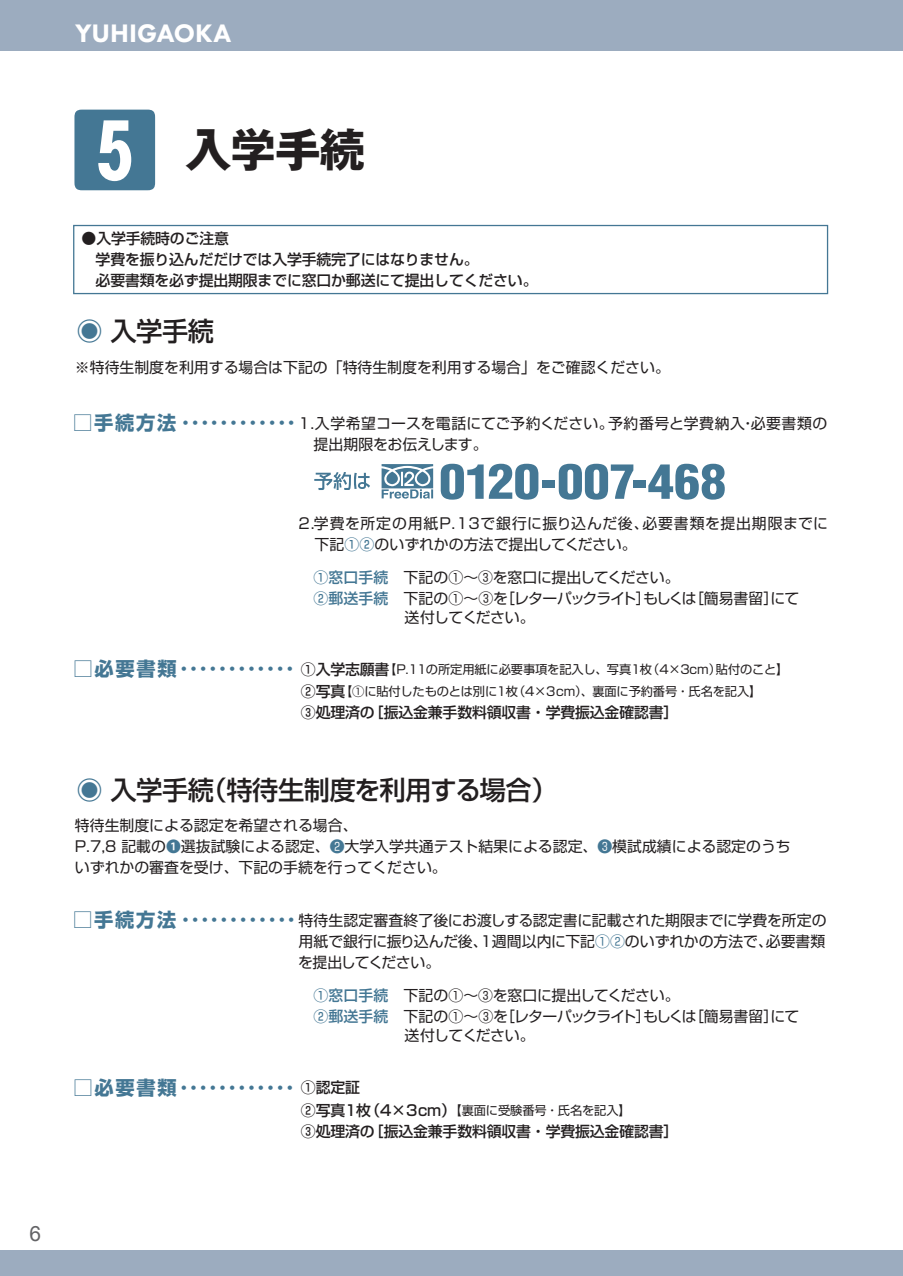
<style>
.page{position:relative;width:903px;height:1276px;background:#fff}
.page>*{position:absolute;margin:0;border:0;box-sizing:border-box;transform-origin:0 0}
.t1{font:45.5px "Gothic MB101 Pro Bold 90 pv RKSJ H";color:#231f20}
.t2{font:26.25px "Shin Go Pro Medium 90 pv RKSJ H";letter-spacing:-.02em;color:#231f20}
.t3{font:800 26.25px "Futura PT";color:#fff}
.t4{font:21px "Arial";color:#636366}
.t5{font:19.25px "Shin Go Pro Bold 90 pv RKSJ H";letter-spacing:.09em;color:#447794}
.t6{font:14.88px/21px "Shin Go Pro Regular 90 pv RKSJ H";color:#231f20}
.t7{font:14.88px/21px "Shin Go Pro Medium 90 pv RKSJ H";letter-spacing:-.01em;color:#231f20}
.t8{font:14.88px/21px "Shin Go Pro Regular 90 pv RKSJ H";letter-spacing:-.025em;color:#231f20}
.t9{font:14.88px/21px "Shin Go Pro Regular 90 pv RKSJ H";letter-spacing:.03em;color:#231f20}
.t10{font:14.88px "Shin Go Pro Regular 90 pv RKSJ H";letter-spacing:-.035em;color:#231f20}
.t11{font:12.25px/22.8px "Shin Go Pro Regular 90 pv RKSJ H";letter-spacing:-.01em;color:#231f20}
.s1{font-size:84px;color:#447794}
.s2{color:#447794}
.s3{font-family:"Shin Go Pro Medium 90 pv RKSJ H";color:#447794}
.s4{font-family:"Shin Go Pro Bold 90 pv RKSJ H";font-size:19.25px;color:#447794}
.s5{font-family:"Shin Go Pro Medium 90 pv RKSJ H";font-size:14.88px}
.s6{font-family:"Koz Go Pr 6 N Regular 90 pv RKSJ H";color:#447794}
.s7{font-family:"Shin Go Pro Medium 90 pv RKSJ H";font-size:14.88px;color:#231f20}
</style>
<div class="page">
<div style="left:0;top:0;width:903px;height:50px;background:#9cacbf"></div>
<div style="left:0;top:1251px;width:903px;height:25px;background:#9cacbf"></div>
<div style="left:73px;top:225px;width:755px;height:69px;border:1px solid #447794"></div>
<svg style="left:382px;top:464px;width:51px;height:35px"></svg>
<svg style="left:441px;top:464px;width:98px;height:36px"></svg>
<div style="left:542px;top:481px;width:13px;height:7px;background:#447794"></div>
<svg style="left:559px;top:464px;width:74px;height:36px"></svg>
<div style="left:633px;top:481px;width:13px;height:7px;background:#447794"></div>
<svg style="left:648px;top:464px;width:77px;height:36px"></svg>
<svg style="left:314px;top:472px;width:56px;height:18px"></svg>
<h2 class="t3" style="left:75px;top:25px;width:158px">YUHIGAOKA</h2>
<h1 class="t1" style="left:73px;top:132px;width:294px"><span class="s1">5</span> 入学手続</h1>
<p class="t7" style="left:96px;top:230px;width:443px;text-indent:-14px">●入学手続時のご注意<br>学費を振り込んだだけでは入学手続完了にはなりません。<br>必要書類を必ず提出期限までに窓口か郵送にて提出してください。</p>
<h2 class="t2" style="left:77px;top:322px;width:139px"><span class="s2">◉</span> 入学手続</h2>
<p class="t6" style="left:75px;top:359px;width:596px">※特待生制度を利用する場合は下記の「特待生制度を利用する場合」をご確認ください。</p>
<p class="t5" style="left:73px;top:416px;width:225px">□手続方法････････････</p>
<p class="t6" style="left:313px;top:415px;width:516px;text-indent:-15px">1.入学希望コースを電話にてご予約ください。予約番号と学費納入・必要書類の提出期限をお伝えします。</p>
<p class="t9" style="left:314px;top:515px;width:515px;text-indent:-16px">2.学費を所定の用紙P.13で銀行に振り込んだ後、必要書類を提出期限までに下記<span class="s3">①②</span>のいずれかの方法で提出してください。</p>
<p class="t8" style="left:313px;top:569px;width:487px"><span class="s3">①窓口手続</span> 下記の①～③を窓口に提出してください。<br><span class="s3">②郵送手続</span> 下記の①～③を［レターパックライト］もしくは［簡易書留］にて</p>
<p class="t10" style="left:405px;top:612px;width:132px">送付してください。</p>
<p class="t11" style="left:301px;top:659px;width:489px;text-indent:-228px"><span class="s4">□必要書類････････････</span> <span class="s5">①入学志願書</span>【P.11の所定用紙に必要事項を記入し、写真1枚（4×3cm）貼付のこと】<br><span class="s5">②写真</span>【①に貼付したものとは別に1枚（4×3cm）、裏面に予約番号・氏名を記入】</p>
<p class="t7" style="left:301px;top:704px;width:379px">③処理済の［振込金兼手数料領収書・学費振込金確認書］</p>
<h2 class="t2" style="left:77px;top:780px;width:483px"><span class="s2">◉</span> 入学手続（特待生制度を利用する場合）</h2>
<p class="t6" style="left:75px;top:817px;width:717px">特待生制度による認定を希望される場合、<br>P.7,8 記載の<span class="s6">❶</span>選抜試験による認定、<span class="s2">❷</span>大学入学共通テスト結果による認定、<span class="s2">❸</span>模試成績による認定のうちいずれかの審査を受け、下記の手続を行ってください。</p>
<p class="t5" style="left:73px;top:912px;width:225px">□手続方法････････････</p>
<p class="t6" style="left:298px;top:912px;width:530px;text-align:justify">特待生認定審査終了後にお渡しする認定書に記載された期限までに学費を所定の用紙で銀行に振り込んだ後、1週間以内に下記<span class="s2">①②</span>のいずれかの方法で、必要書類を提出してください。</p>
<p class="t8" style="left:313px;top:987px;width:487px"><span class="s3">①窓口手続</span> 下記の①～③を窓口に提出してください。<br><span class="s3">②郵送手続</span> 下記の①～③を［レターパックライト］もしくは［簡易書留］にて</p>
<p class="t10" style="left:405px;top:1030px;width:132px">送付してください。</p>
<p class="t5" style="left:73px;top:1080px;width:288px">□必要書類････････････ <span class="s7">①認定証</span></p>
<p class="t11" style="left:301px;top:1100px;width:331px"><span class="s5">②写真1枚（4×3cm）</span>【裏面に受験番号・氏名を記入】</p>
<p class="t7" style="left:301px;top:1123px;width:379px">③処理済の［振込金兼手数料領収書・学費振込金確認書］</p>
<h3 class="t4" style="left:29px;top:1222px;width:13px">6</h3>
</div>
